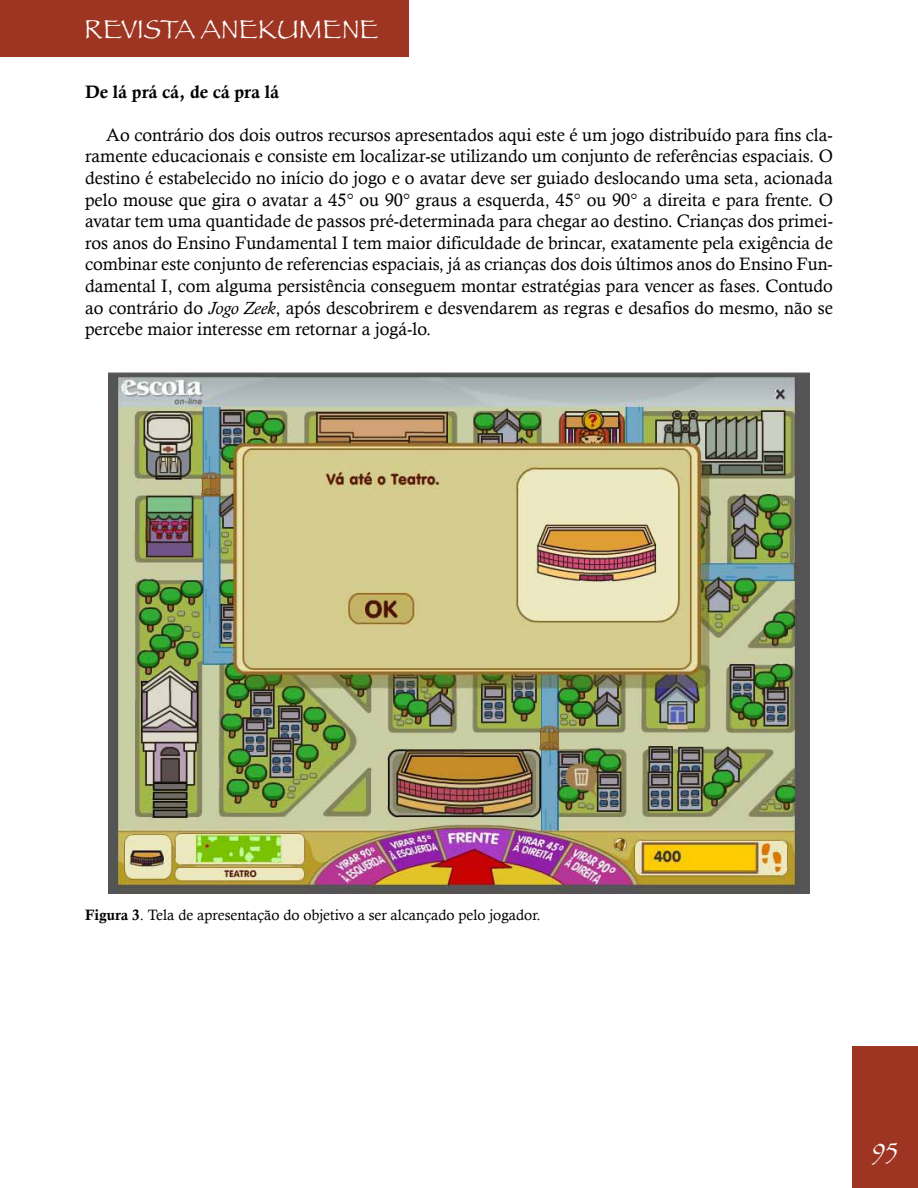
<style>
.page{position:relative;width:918px;height:1188px;background:#fff}
.page>*{position:absolute;margin:0;border:0;box-sizing:border-box;transform-origin:0 0}
.t1{font:27px "Papyrus";color:#fff}
.t2{font:25.5px "Papyrus";color:#fff}
.t3{font:18px/21.6px "Calisto";color:#000;text-align:justify}
.t4{font:18px "Calis MT Bol";color:#000}
.t5{font:15px "Calisto";color:#000}
.s1{font-style:italic}
.s2{font-family:"Calis MT Bol"}
</style>
<div class="page">
<div style="left:0;top:0;width:409px;height:56px;background:#9d3522"></div>
<div style="left:852px;top:1047px;width:66px;height:141px;background:#9d3522"></div>
<img style="left:109px;top:372px;width:700px;height:521px">
<h1 class="t1" style="left:84px;top:12px;width:296px">REVISTA ANEKUMENE</h1>
<p class="t4" style="left:85px;top:84px;width:196px">De lá prá cá, de cá pra lá</p>
<p class="t3" style="left:85px;top:124px;width:749px;text-indent:21px">Ao contrário dos dois outros recursos apresentados aqui este é um jogo distribuído para fins cla&shy;ramente educacionais e consiste em localizar-se utilizando um conjunto de referências espaciais. O destino é estabelecido no início do jogo e o avatar deve ser guiado deslocando uma seta, acionada pelo mouse que gira o avatar a 45° ou 90° graus a esquerda, 45° ou 90° a direita e para frente. O avatar tem uma quantidade de passos pré-determinada para chegar ao destino. Crianças dos primei&shy;ros anos do Ensino Fundamental I tem maior dificuldade de brincar, exatamente pela exigência de combinar este conjunto de referencias espaciais, já as crianças dos dois últimos anos do Ensino Fun&shy;damental I, com alguma persistência conseguem montar estratégias para vencer as fases. Contudo ao contrário do <span class="s1">Jogo Zeek</span>, após descobrirem e desvendarem as regras e desafios do mesmo, não se percebe maior interesse em retornar a jogá-lo.</p>
<p class="t5" style="left:85px;top:906px;width:457px"><span class="s2">Figura 3</span>. Tela de apresentação do objetivo a ser alcançado pelo jogador.</p>
<h2 class="t2" style="left:872px;top:1136px;width:27px">95</h2>
</div>
